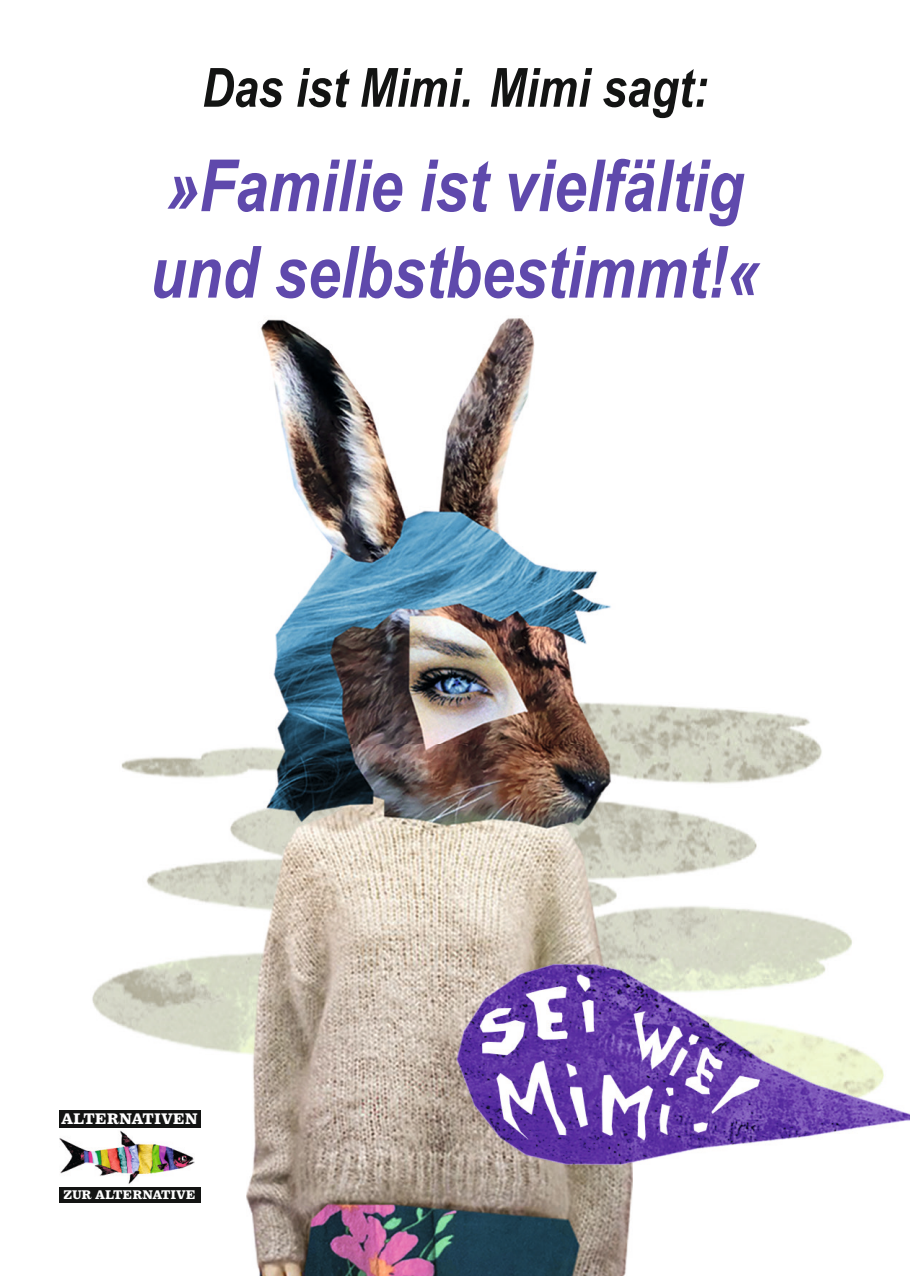
<style>
.page{position:relative;width:910px;height:1276px;background:#fff}
.page>*{position:absolute;margin:0;border:0;box-sizing:border-box;transform-origin:0 0}
.t1{font:italic 700 72px/86.4px "Arial Narrow";color:#5f49ac}
.t2{font:italic 700 54px "Arial Narrow";color:#131413}
.t3{font:900 16.5px "Oxtail OT";letter-spacing:-.005em;color:#fff}
.t4{font:900 13.5px "Oxtail OT";letter-spacing:-.01em;color:#fff}
</style>
<div class="page">
<img style="left:59px;top:318px;width:851px;height:958px">
<div style="left:60px;top:1110px;width:141px;height:92px;background:linear-gradient(to right,#fff,#fff)"></div>
<div style="left:60px;top:1186px;width:141px;height:16px;background:#131413"></div>
<div style="left:60px;top:1110px;width:141px;height:17px;background:#131413"></div>
<img style="left:60px;top:1130px;width:135px;height:56px">
<p class="t2" style="left:202px;top:47px;width:508px">Das ist Mimi. Mimi sagt:</p>
<p class="t1" style="left:150px;top:139px;width:612px">»Familie ist vielfältig und selbstbestimmt!«</p>
<p class="t3" style="left:61px;top:1110px;width:138px">ALTERNATIVEN</p>
<p class="t4" style="left:63px;top:1187px;width:134px">ZUR ALTERNATIVE</p>
</div>
